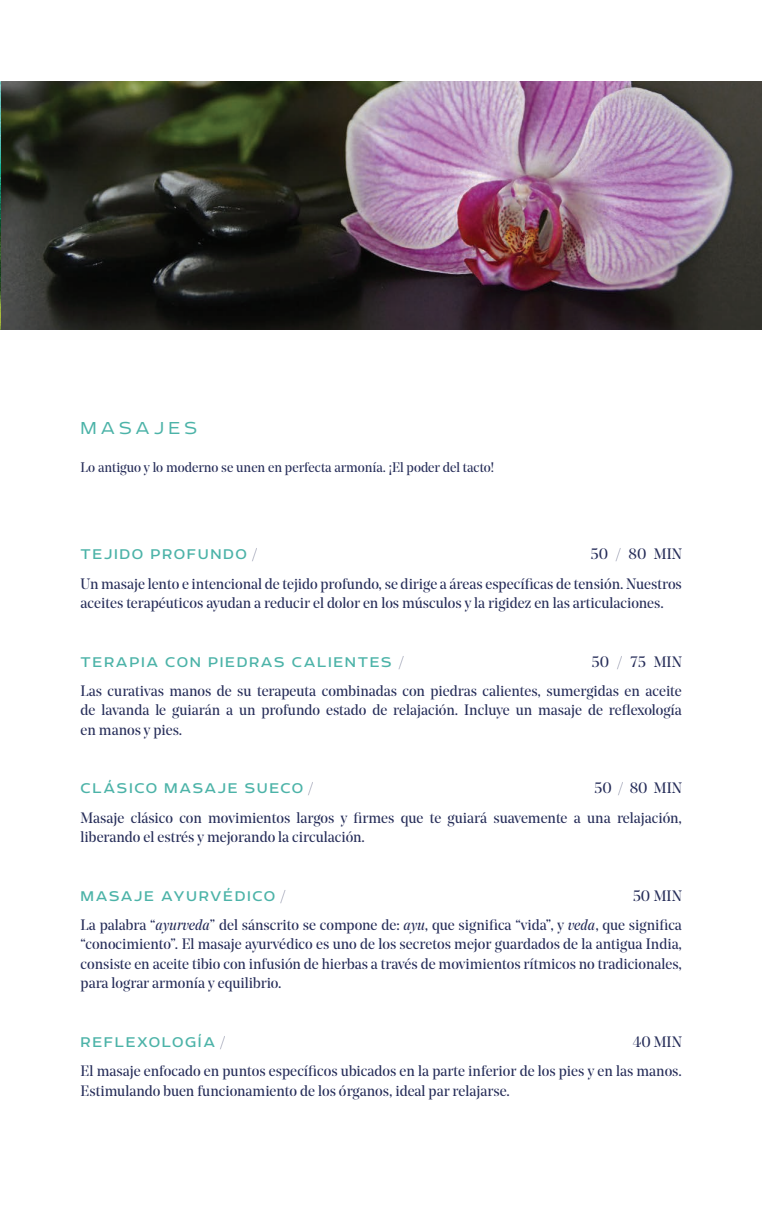
<style>
.page{position:relative;width:762px;height:1205px;background:#fff}
.page>*{position:absolute;margin:0;border:0;box-sizing:border-box;transform-origin:0 0}
.t1{font:300 20px "Echoes Sans";letter-spacing:.205em;color:#4cb3a8}
.t2{font:16.25px "Echoes Sans";letter-spacing:.1em;color:#4cb3a8}
.t3{font:15px/19.5px "Noe Display";color:#262d59}
.t4{font:13.75px "Noe Display";color:#262d59}
.s1{font-family:"Noe Display";font-size:15px;color:#262d59}
.s2{font-style:italic}
</style>
<div class="page">
<img style="left:0;top:81px;width:762px;height:249px">
<p class="t1" style="left:81px;top:417px;width:118px">MASAJES</p>
<p class="t4" style="left:81px;top:458px;width:415px">Lo antiguo y lo moderno se unen en perfecta armonía. ¡El poder del tacto!</p>
<p class="t2" style="left:81px;top:545px;width:178px">TEJIDO PROFUNDO <span class="s1">/</span></p>
<p class="t3" style="left:590px;top:544px;width:93px">50 / 80 MIN</p>
<p class="t3" style="left:81px;top:573px;width:603px">Un masaje lento e intencional de tejido profundo, se dirige a áreas específicas de tensión. Nuestros aceites terapéuticos ayudan a reducir el dolor en los músculos y la rigidez en las articulaciones.</p>
<p class="t2" style="left:81px;top:653px;width:325px">TERAPIA CON PIEDRAS CALIENTES <span class="s1">/</span></p>
<p class="t3" style="left:591px;top:651px;width:92px">50 / 75 MIN</p>
<p class="t3" style="left:81px;top:681px;width:603px;text-align:justify">Las curativas manos de su terapeuta combinadas con piedras calientes, sumergidas en aceite de lavanda le guiarán a un profundo estado de relajación. Incluye un masaje de reflexología en manos y pies.</p>
<p class="t2" style="left:81px;top:779px;width:234px">CLÁSICO MASAJE SUECO <span class="s1">/</span></p>
<p class="t3" style="left:594px;top:778px;width:89px">50 / 80 MIN</p>
<p class="t3" style="left:81px;top:807px;width:603px">Masaje clásico con movimientos largos y firmes que te guiará suavemente a una relajación, liberando el estrés y mejorando la circulación.</p>
<p class="t2" style="left:81px;top:887px;width:207px">MASAJE AYURVÉDICO <span class="s1">/</span></p>
<p class="t3" style="left:633px;top:885px;width:51px">50 MIN</p>
<p class="t3" style="left:81px;top:915px;width:603px;text-align:justify">La palabra “<span class="s2">ayurveda</span>” del sánscrito se compone de: <span class="s2">ayu</span>, que significa “vida”, y <span class="s2">veda</span>, que significa “conocimiento”. El masaje ayurvédico es uno de los secretos mejor guardados de la antigua India, consiste en aceite tibio con infusión de hierbas a través de movimientos rítmicos no tradicionales, para lograr armonía y equilibrio.</p>
<p class="t2" style="left:81px;top:1033px;width:146px">REFLEXOLOGÍA <span class="s1">/</span></p>
<p class="t3" style="left:633px;top:1032px;width:51px">40 MIN</p>
<p class="t3" style="left:81px;top:1061px;width:603px">El masaje enfocado en puntos específicos ubicados en la parte inferior de los pies y en las manos.<br>Estimulando buen funcionamiento de los órganos, ideal par relajarse.</p>
</div>
